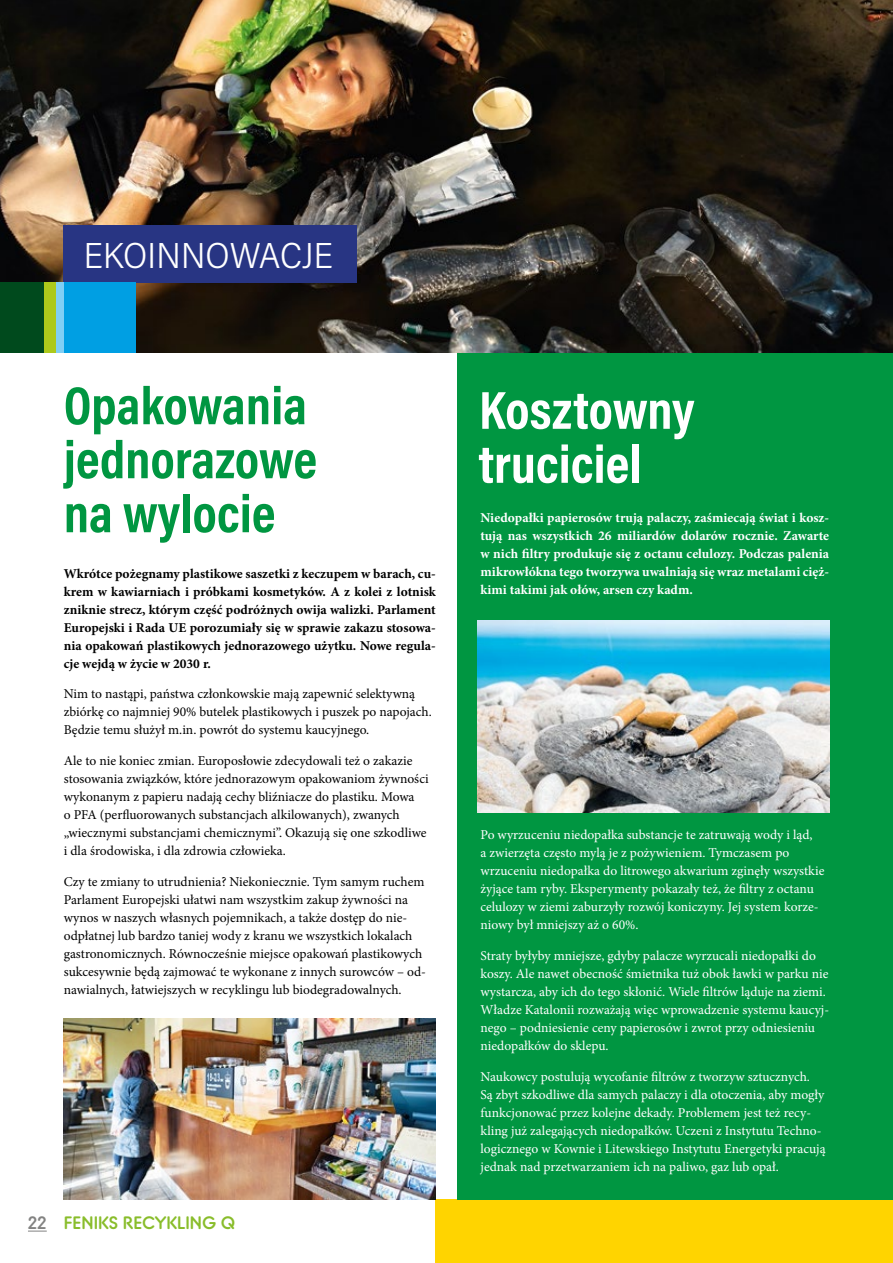
<style>
.page{position:relative;width:893px;height:1263px;background:#fff}
.page>*{position:absolute;margin:0;border:0;box-sizing:border-box;transform-origin:0 0}
.t1{font:700 54px/54px "Acumin Pro Cond";color:#009641}
.t2{font:700 54px/54px "Acumin Pro Cond";color:#fff}
.t3{font:300 36.15px "Acumin Pro Semi Cond";letter-spacing:.005em;color:#fff}
.t4{font:700 18px "BC Alphapipe TSB";color:#89bd2b}
.t5{font:13.5px/18px "Minion Pro";color:#fff}
.t6{font:13.5px/18px "Minion Pro";color:#000}
.t7{font:700 13.5px/18px "Minion Pro";color:#000;text-align:justify}
.t8{font:700 13.5px/18px "Minion Pro";color:#fff;text-align:justify}
.s1{color:#838382}
</style>
<div class="page">
<div style="left:436px;top:1199px;width:457px;height:64px;background:#ffd400"></div>
<img style="left:0;top:0;width:893px;height:352px">
<div style="left:64px;top:226px;width:293px;height:57px;background:#283583"></div>
<div style="left:64px;top:282px;width:72px;height:71px;background:#009fe3"></div>
<div style="left:0;top:282px;width:45px;height:71px;background:#004a1d"></div>
<div style="left:54px;top:283px;width:10px;height:70px;background:#80cff5"></div>
<div style="left:44px;top:282px;width:12px;height:71px;background:#adc91b"></div>
<img style="left:64px;top:1018px;width:372px;height:181px">
<div style="left:457px;top:353px;width:436px;height:846px;background:#009641"></div>
<img style="left:478px;top:621px;width:351px;height:191px">
<svg style="left:28px;top:1230px;width:19px;height:1px"></svg>
<h2 class="t3" style="left:84px;top:231px;width:251px">EKOINNOWACJE</h2>
<h1 class="t1" style="left:64px;top:377px;width:255px">Opakowania jednorazowe na wylocie</h1>
<p class="t7" style="left:64px;top:564px;width:374px">Wkrótce pożegnamy plastikowe saszetki z keczupem w barach, cu&shy;krem w kawiarniach i próbkami kosmetyków. A z kolei z lotnisk zniknie strecz, którym część podróżnych owija walizki. Parlament Europejski i Rada UE porozumiały się w sprawie zakazu stosowa&shy;nia opakowań plastikowych jednorazowego użytku. Nowe regula&shy;cje wejdą w życie w 2030 r.</p>
<p class="t6" style="left:64px;top:685px;width:369px">Nim to nastąpi, państwa członkowskie mają zapewnić selektywną zbiórkę co najmniej 90% butelek plastikowych i puszek po napojach.<br>Będzie temu służył m.in. powrót do systemu kaucyjnego.</p>
<p class="t6" style="left:64px;top:752px;width:366px">Ale to nie koniec zmian. Europosłowie zdecydowali też o zakazie stosowania związków, które jednorazowym opakowaniom żywności wykonanym z papieru nadają cechy bliźniacze do plastiku. Mowa<br>o PFA (perfluorowanych substancjach alkilowanych), zwanych „wiecznymi substancjami chemicznymi”. Okazują się one szkodliwe i dla środowiska, i dla zdrowia człowieka.</p>
<p class="t6" style="left:64px;top:872px;width:364px">Czy te zmiany to utrudnienia? Niekoniecznie. Tym samym ruchem Parlament Europejski ułatwi nam wszystkim zakup żywności na wynos w naszych własnych pojemnikach, a także dostęp do nie&shy;odpłatnej lub bardzo taniej wody z kranu we wszystkich lokalach gastronomicznych. Równocześnie miejsce opakowań plastikowych sukcesywnie będą zajmować te wykonane z innych surowców – od&shy;nawialnych, łatwiejszych w recyklingu lub biodegradowalnych.</p>
<h3 class="t4" style="left:28px;top:1211px;width:209px"><span class="s1">22</span> FENIKS RECYKLING Q</h3>
<h1 class="t2" style="left:479px;top:382px;width:217px">Kosztowny truciciel</h1>
<p class="t8" style="left:480px;top:508px;width:350px">Niedopałki papierosów trują palaczy, zaśmiecają świat i kosz&shy;tują nas wszystkich 26 miliardów dolarów rocznie. Zawarte w nich filtry produkuje się z octanu celulozy. Podczas palenia mikrowłókna tego tworzywa uwalniają się wraz metalami cięż&shy;kimi takimi jak ołów, arsen czy kadm.</p>
<p class="t5" style="left:480px;top:826px;width:345px">Po wyrzuceniu niedopałka substancje te zatruwają wody i ląd,<br>a zwierzęta często mylą je z pożywieniem. Tymczasem po wrzuceniu niedopałka do litrowego akwarium zginęły wszystkie żyjące tam ryby. Eksperymenty pokazały też, że filtry z octanu celulozy w ziemi zaburzyły rozwój koniczyny. Jej system korze&shy;niowy był mniejszy aż o 60%.</p>
<p class="t5" style="left:480px;top:946px;width:350px">Straty byłyby mniejsze, gdyby palacze wyrzucali niedopałki do koszy. Ale nawet obecność śmietnika tuż obok ławki w parku nie wystarcza, aby ich do tego skłonić. Wiele filtrów ląduje na ziemi.<br>Władze Katalonii rozważają więc wprowadzenie systemu kaucyj&shy;nego – podniesienie ceny papierosów i zwrot przy odniesieniu niedopałków do sklepu.</p>
<p class="t5" style="left:480px;top:1067px;width:347px">Naukowcy postulują wycofanie filtrów z tworzyw sztucznych.<br>Są zbyt szkodliwe dla samych palaczy i dla otoczenia, aby mogły funkcjonować przez kolejne dekady. Problemem jest też recy&shy;kling już zalegających niedopałków. Uczeni z Instytutu Techno&shy;logicznego w Kownie i Litewskiego Instytutu Energetyki pracują jednak nad przetwarzaniem ich na paliwo, gaz lub opał.</p>
</div>
